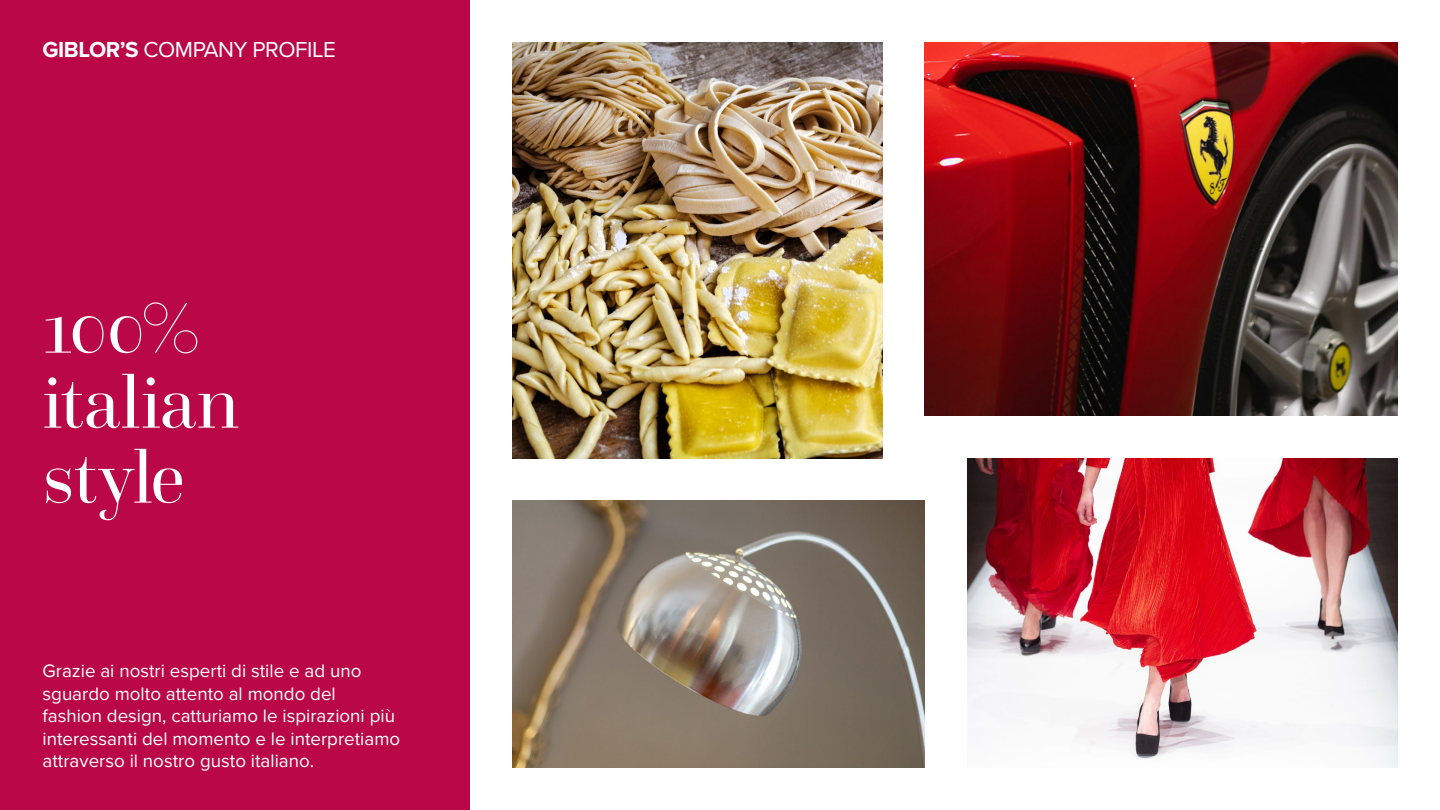
<style>
.page{position:relative;width:1440px;height:810px;background:#fff}
.page>*{position:absolute;margin:0;border:0;box-sizing:border-box;transform-origin:0 0}
.t1{font:75px/75px "Questa Grande";letter-spacing:-.01em;color:#fff}
.t2{font:22.5px "Proxima Nova";letter-spacing:-.02em;color:#fff}
.t3{font:18.75px/22.5px "Proxima Nova";color:#fff}
.s1{font-weight:700}
</style>
<div class="page">
<div style="left:0;top:0;width:469px;height:810px;background:#b90845"></div>
<img style="left:925px;top:43px;width:472px;height:373px">
<img style="left:967px;top:458px;width:430px;height:309px">
<img style="left:512px;top:43px;width:370px;height:415px">
<img style="left:512px;top:501px;width:413px;height:266px">
<p class="t2" style="left:43px;top:36px;width:295px"><span class="s1">GIBLOR’S</span> COMPANY PROFILE</p>
<h1 class="t1" style="left:43px;top:290px;width:198px">100% italian style</h1>
<p class="t3" style="left:43px;top:660px;width:359px">Grazie ai nostri esperti di stile e ad uno sguardo molto attento al mondo del<br>fashion design, catturiamo le ispirazioni più interessanti del momento e le interpretiamo attraverso il nostro gusto italiano.</p>
</div>
